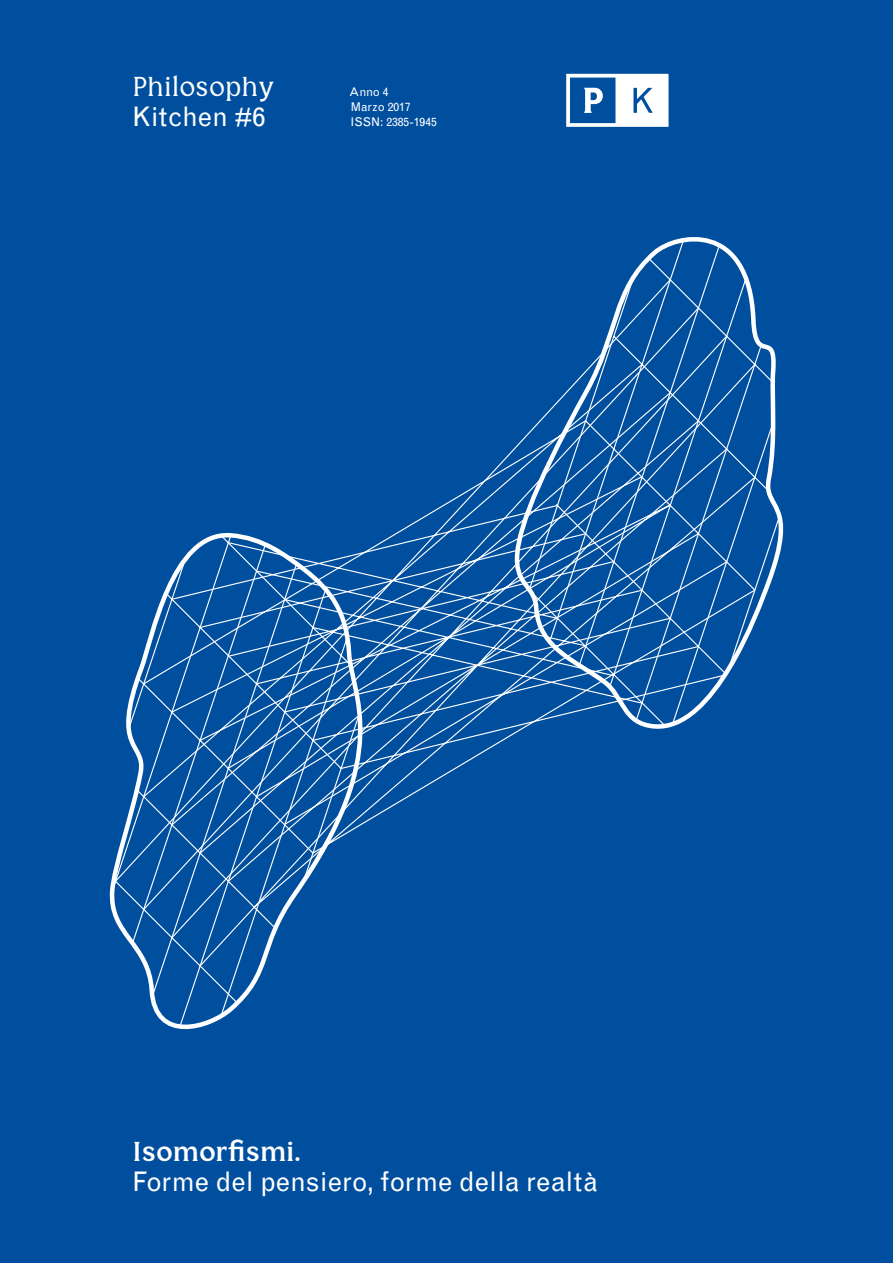
<style>
.page{position:relative;width:893px;height:1263px;background:#004f9f}
.page>*{position:absolute;margin:0;border:0;box-sizing:border-box;transform-origin:0 0}
.t1{font:27px "Grotesque MT Std";color:#fff}
.t2{font:700 27px "Bianco Serif New";color:#fff}
.t3{font:27px "Bianco Serif New";color:#fff}
.t4{font:12px/15px "Grotesque MT Std";color:#fff}
</style>
<div class="page">
<svg style="left:566px;top:74px;width:102px;height:53px"></svg>
<svg style="left:109px;top:237px;width:675px;height:793px"></svg>
<p class="t3" style="left:132px;top:70px;width:144px">Philosophy</p>
<p class="t1" style="left:132px;top:101px;width:135px">Kitchen #6</p>
<p class="t4" style="left:349px;top:85px;width:89px">Anno 4<br>Marzo 2017<br>ISSN: 2385-1945</p>
<p class="t2" style="left:133px;top:1135px;width:170px">Isomorfismi.</p>
<p class="t1" style="left:132px;top:1166px;width:467px">Forme del pensiero, forme della realtà</p>
</div>
